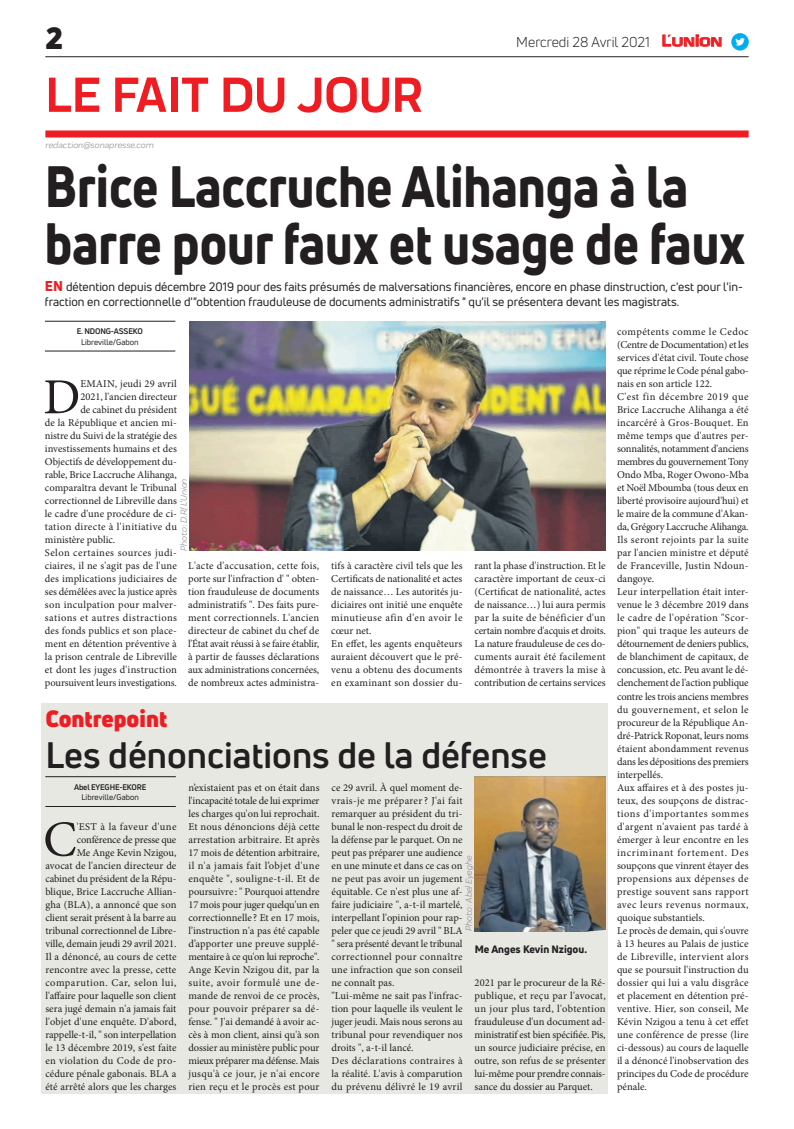
<style>
.page{position:relative;width:794px;height:1129px;background:#fff}
.page>*{position:absolute;margin:0;border:0;box-sizing:border-box;transform-origin:0 0}
.t1{font:800 57px/57px "Uni Neue";color:#231f20;scale:.87 1}
.t2{font:700 51px "Praktika";color:#ee1d23}
.t3{font:50.5px "Minion Pro";color:#231f20}
.t4{font:700 36px "Uni Neue";color:#231f20}
.t5{font:900 30px "Uni Neue";color:#231f20}
.t6{font:900 23px "Uni Neue";color:#ee1d23}
.t7{font:14px "Uni Neue";color:#231f20}
.t8{font:12px/14.4px "Uni Neue";color:#231f20}
.t9{font:10.5px/13px "Minion Pro";color:#231f20;text-align:justify}
.t10{font:10.5px "Minion Pro";letter-spacing:.04em;color:#231f20}
.t11{font:10.5px "Minion Pro";letter-spacing:.035em;color:#231f20}
.t12{font:10.5px "Minion Pro";letter-spacing:.02em;color:#231f20}
.t13{font:10.5px "Minion Pro";letter-spacing:.025em;color:#231f20}
.t14{font:10.5px "Minion Pro";letter-spacing:.03em;color:#231f20}
.t15{font:800 10.5px "Uni Neue";color:#231f20}
.t16{font:italic 9px "Praktika";color:#818386}
.t17{font:8px "Uni Neue";color:#231f20}
.t18{font:700 8px "Uni Neue";letter-spacing:-.02em;color:#231f20}
.s1{font-family:"Eurostile";font-weight:600;font-size:14.9px;color:#ee1d23}
.s2{font-family:"Eurostile";font-weight:600;font-size:11.4px;color:#ee1d23}
.s3{font-weight:800;font-size:14px;color:#ee1d23}
</style>
<div class="page">
<div style="left:41px;top:703px;width:567px;height:391px;background:#e7e8e2"></div>
<hr style="left:45px;top:56px;width:703px;height:1px;background:#231f20">
<div style="left:45px;top:130px;width:703px;height:7px;background:#ee1d23"></div>
<svg style="left:662px;top:34px;width:60px;height:13px"></svg>
<div style="left:731px;top:33px;width:17px;height:18px;background:#00aeef;border-radius:50%"></div>
<svg style="left:735px;top:38px;width:10px;height:8px"></svg>
<hr style="left:45px;top:805px;width:131px;height:1px;background:#231f20">
<hr style="left:45px;top:776px;width:131px;height:1px;background:#231f20">
<img style="left:475px;top:776px;width:130px;height:154px">
<hr style="left:45px;top:350px;width:130px;height:1px;background:#231f20">
<hr style="left:45px;top:321px;width:130px;height:1px;background:#231f20">
<img style="left:190px;top:321px;width:415px;height:229px">
<h3 class="t5" style="left:45px;top:17px;width:19px">2</h3>
<h2 class="t2" style="left:45px;top:54px;width:378px">LE FAIT DU JOUR</h2>
<p class="t16" style="left:45px;top:139px;width:110px">redaction@sonapresse.com</p>
<h3 class="t7" style="left:516px;top:33px;width:207px">Mercredi 28 Avril 2021 <span class="s1">L</span><span class="s2">UNION</span></h3>
<h1 class="t1" style="left:45px;top:157px;width:806px">Brice Laccruche Alihanga à la barre pour faux et usage de faux</h1>
<p class="t8" style="left:45px;top:280px;width:699px"><span class="s3">EN</span> détention depuis décembre 2019 pour des faits présumés de malversations financières, encore en phase dinstruction, c'est pour l'in&shy;fraction en correctionnelle d'"obtention frauduleuse de documents administratifs " qu'il se présentera devant les magistrats.</p>
<p class="t18" style="left:77px;top:326px;width:68px">E. NDONG-ASSEKO</p>
<p class="t17" style="left:81px;top:337px;width:59px">Libreville/Gabon</p>
<p class="t9" style="left:617px;top:325px;width:133px;text-align:left">compétents comme le Cedoc (Centre de Documentation) et les services d'état civil. Toute chose que réprime le Code pénal gabo&shy;nais en son article 122.<br>C'est fin décembre 2019 que<br>Brice Laccruche Alihanga a été incarcéré à Gros-Bouquet. En même temps que d'autres per&shy;sonnalités, notamment d'anciens membres du gouvernement Tony<br>Ondo Mba, Roger Owono-Mba et Noël Mboumba (tous deux en liberté provisoire aujourd'hui) et le maire de la commune d'Akan&shy;da, Grégory Laccruche Alihanga.<br>Ils seront rejoints par la suite par l'ancien ministre et député de Franceville, Justin Ndoun&shy;dangoye.<br>Leur interpellation était inter&shy;venue le 3 décembre 2019 dans le cadre de l'opération "Scor&shy;pion" qui traque les auteurs de détournement de deniers publics, de blanchiment de capitaux, de concussion, etc. Peu avant le dé&shy;clenchement de l'action publique contre les trois anciens membres du gouvernement, et selon le procureur de la République An&shy;dré-Patrick Roponat, leurs noms étaient abondamment revenus dans les dépositions des premiers interpellés.<br>Aux affaires et à des postes ju&shy;teux, des soupçons de distrac&shy;tions d'importantes sommes d'argent n'avaient pas tardé à émerger à leur encontre en les incriminant fortement. Des soupçons que vinrent étayer des propensions aux dépenses de prestige souvent sans rapport avec leurs revenus normaux, quoique substantiels.<br>Le procès de demain, qui s'ouvre à 13 heures au Palais de justice de Libreville, intervient alors que se poursuit l'instruction du dossier qui lui a valu disgrâce et placement en détention pré&shy;ventive. Hier, son conseil, Me<br>Kévin Nzigou a tenu à cet effet une conférence de presse (lire ci-dessous) au cours de laquelle il a dénoncé l'inobservation des principes du Code de procédure pénale.</p>
<h3 class="t3" style="left:43px;top:363px;width:39px">D</h3>
<p class="t9" style="left:80px;top:377px;width:98px">EMAIN, jeudi 29 avril</p>
<p class="t9" style="left:80px;top:390px;width:98px">2021, l'ancien directeur</p>
<p class="t9" style="left:80px;top:403px;width:98px">de cabinet du président</p>
<p class="t9" style="left:45px;top:416px;width:133px">de la République et ancien mi-</p>
<p class="t9" style="left:45px;top:429px;width:133px">nistre du Suivi de la stratégie des</p>
<p class="t9" style="left:45px;top:442px;width:133px">investissements humains et des</p>
<p class="t9" style="left:45px;top:455px;width:133px">Objectifs de développement du-</p>
<p class="t9" style="left:45px;top:468px;width:133px">rable, Brice Laccruche Alihanga,</p>
<p class="t9" style="left:45px;top:481px;width:133px">comparaîtra devant le Tribunal</p>
<p class="t9" style="left:45px;top:494px;width:133px">correctionnel de Libreville dans</p>
<p class="t9" style="left:45px;top:507px;width:133px">le cadre d'une procédure de ci-</p>
<p class="t11" style="left:45px;top:520px;width:134px">tation directe à l'initiative du</p>
<p class="t9" style="left:45px;top:533px;width:72px">ministère public.</p>
<p class="t10" style="left:45px;top:546px;width:133px">Selon certaines sources judi-</p>
<p class="t12" style="left:45px;top:559px;width:133px">ciaires, il ne s'agit pas de l'une</p>
<p class="t9" style="left:45px;top:572px;width:134px">des implications judiciaires de</p>
<p class="t9" style="left:45px;top:585px;width:133px">ses démêlées avec la justice après</p>
<p class="t14" style="left:45px;top:598px;width:133px">son inculpation pour malver-</p>
<p class="t10" style="left:45px;top:611px;width:134px">sations et autres distractions</p>
<p class="t9" style="left:45px;top:624px;width:133px">des fonds publics et son place-</p>
<p class="t9" style="left:45px;top:637px;width:133px">ment en détention préventive à</p>
<p class="t9" style="left:45px;top:650px;width:134px">la prison centrale de Libreville</p>
<p class="t13" style="left:45px;top:663px;width:134px">et dont les juges d'instruction</p>
<p class="t9" style="left:45px;top:676px;width:133px">poursuivent leurs investigations.</p>
<p class="t16" style="left:177px;top:550px;width:74px;rotate:-90deg">Photo : D.R/ L’Union</p>
<p class="t9" style="left:188px;top:559px;width:133px">L'acte d'accusation, cette fois, porte sur l'infraction d' " obten&shy;tion frauduleuse de documents administratifs ". Des faits pure&shy;ment correctionnels. L'ancien directeur de cabinet du chef de l'État avait réussi à se faire établir, à partir de fausses déclarations aux administrations concernées, de nombreux actes administra-</p>
<p class="t9" style="left:331px;top:559px;width:133px;text-align:left">tifs à caractère civil tels que les<br>Certificats de nationalité et actes de naissance… Les autorités ju&shy;diciaires ont initié une enquête minutieuse afin d'en avoir le cœur net.<br>En effet, les agents enquêteurs auraient découvert que le pré&shy;venu a obtenu des documents en examinant son dossier du-</p>
<p class="t9" style="left:474px;top:559px;width:133px">rant la phase d'instruction. Et le caractère important de ceux-ci (Certificat de nationalité, actes de naissance…) lui aura permis par la suite de bénéficier d'un certain nombre d'acquis et droits.<br>La nature frauduleuse de ces do&shy;cuments aurait été facilement démontrée à travers la mise à contribution de certains services</p>
<h3 class="t6" style="left:45px;top:703px;width:123px">Contrepoint</h3>
<h3 class="t4" style="left:45px;top:732px;width:503px">Les dénonciations de la défense</h3>
<p class="t18" style="left:74px;top:781px;width:74px">Abel EYEGHE-EKORE</p>
<p class="t17" style="left:82px;top:792px;width:59px">Libreville/Gabon</p>
<p class="t9" style="left:188px;top:780px;width:133px">n’existaient pas et on était dans l'incapacité totale de lui exprimer les charges qu'on lui reprochait.<br>Et nous dénoncions déjà cette arrestation arbitraire. Et après 17 mois de détention arbitraire, il n'a jamais fait l’objet d'une enquête ", souligne-t-il. Et de poursuivre : " Pourquoi attendre 17 mois pour juger quelqu'un en correctionnelle ? Et en 17 mois, l’instruction n'a pas été capable d’apporter une preuve supplé&shy;mentaire à ce qu'on lui reproche".<br>Ange Kevin Nzigou dit, par la suite, avoir formulé une de&shy;mande de renvoi de ce procès, pour pouvoir préparer sa dé&shy;fense. " J'ai demandé à avoir ac&shy;cès à mon client, ainsi qu'à son dossier au ministère public pour mieux préparer ma défense. Mais jusqu'à ce jour, je n'ai encore rien reçu et le procès est pour</p>
<p class="t9" style="left:331px;top:780px;width:133px;text-align:left">ce 29 avril. À quel moment de&shy;vrais-je me préparer ? J'ai fait remarquer au président du tri&shy;bunal le non-respect du droit de la défense par le parquet. On ne peut pas préparer une audience en une minute et dans ce cas on ne peut pas avoir un jugement équitable. Ce n'est plus une af&shy;faire judiciaire ", a-t-il martelé, interpellant l'opinion pour rap&shy;peler que ce jeudi 29 avril " BLA " sera présenté devant le tribunal correctionnel pour connaître une infraction que son conseil ne connaît pas.<br>"Lui-même ne sait pas l'infrac&shy;tion pour laquelle ils veulent le juger jeudi. Mais nous serons au tribunal pour revendiquer nos droits ", a-t-il lancé.<br>Des déclarations contraires à la réalité. L'avis à comparution du prévenu délivré le 19 avril</p>
<h3 class="t3" style="left:43px;top:805px;width:35px">C</h3>
<p class="t9" style="left:45px;top:819px;width:133px;text-align:right">'EST à la faveur d'une conférence de presse que<br>Me Ange Kevin Nzigou,<br>avocat de l'ancien directeur de cabinet du président de la Répu&shy;blique, Brice Laccruche Allian&shy;gha (BLA), a annoncé que son client serait présent à la barre au tribunal correctionnel de Libre&shy;ville, demain jeudi 29 avril 2021.<br>Il a dénoncé, au cours de cette rencontre avec la presse, cette comparution. Car, selon lui, l'affaire pour laquelle son client sera jugé demain n'a jamais fait l'objet d'une enquête. D'abord, rappelle-t-il, " son interpellation le 13 décembre 2019, s'est faite en violation du Code de pro&shy;cédure pénale gabonais. BLA a été arrêté alors que les charges</p>
<p class="t16" style="left:462px;top:930px;width:77px;rotate:-90deg">Photo : Abel Eyeghe</p>
<p class="t15" style="left:475px;top:942px;width:114px">Me Anges Kevin Nzigou.</p>
<p class="t9" style="left:474px;top:975px;width:133px">2021 par le procureur de la Ré&shy;publique, et reçu par l'avocat, un jour plus tard, l'obtention frauduleuse d'un document ad&shy;ministratif est bien spécifiée. Pis, un source judiciaire précise, en outre, son refus de se présenter lui-même pour prendre connais&shy;sance du dossier au Parquet.</p>
</div>
